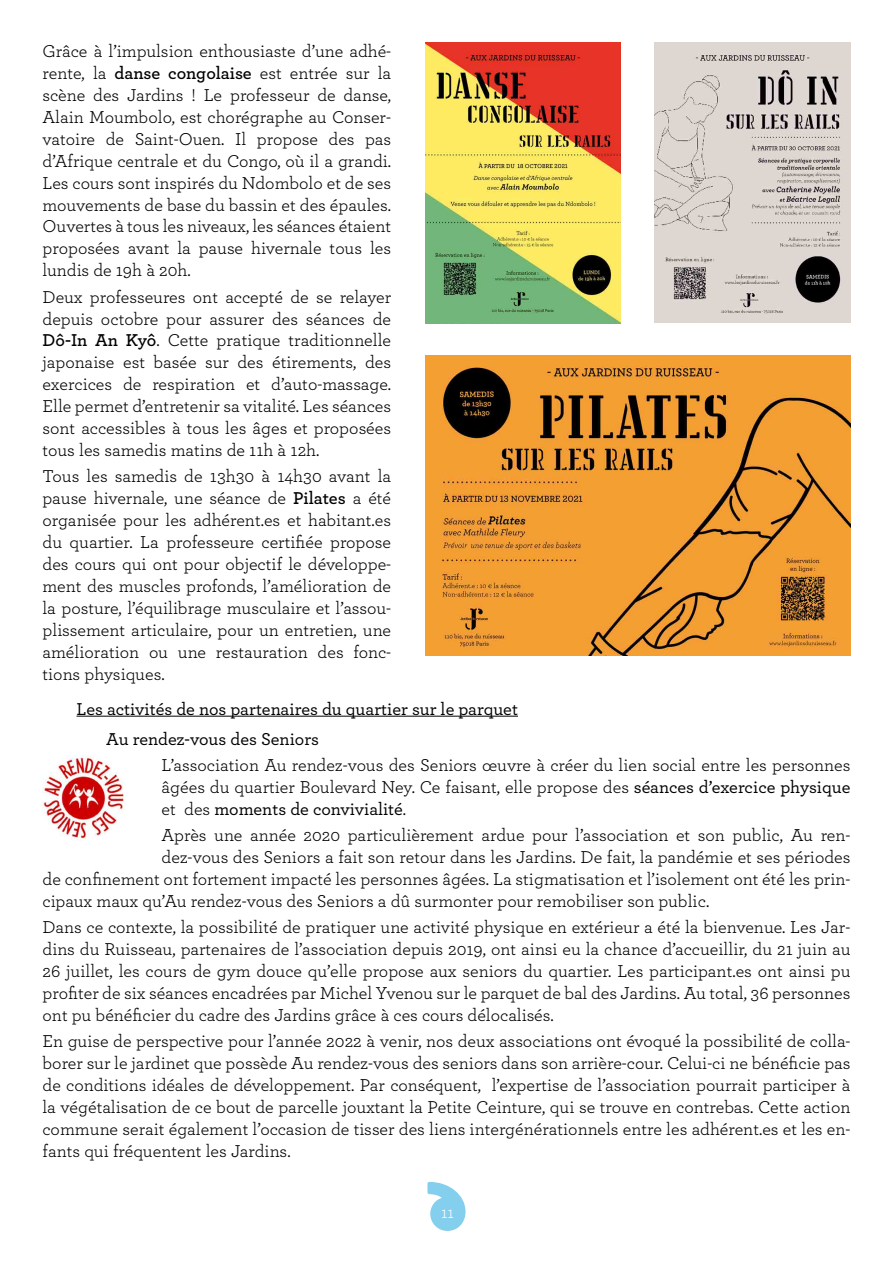
<style>
.page{position:relative;width:893px;height:1263px;background:#fff}
.page>*{position:absolute;margin:0;border:0;box-sizing:border-box;transform-origin:0 0}
.t1{font:18px/21.9px "Archer Pro";color:#000;text-align:justify}
.t2{font:500 18px/30.5px "Archer Pro";color:#000}
.t3{font:16.5px "Archer Pro";color:#fff}
.s1{font-weight:600}
.s2{font-weight:500}
</style>
<div class="page">
<svg style="left:427px;top:1182px;width:38px;height:49px"></svg>
<div style="left:435px;top:1205px;width:25px;height:13px;background:#84cfed"></div>
<hr style="left:77px;top:716px;width:441px;height:1px;background:#000">
<img style="left:425px;top:356px;width:425px;height:300px">
<img style="left:425px;top:43px;width:196px;height:281px">
<img style="left:655px;top:43px;width:195px;height:280px">
<img style="left:43px;top:756px;width:81px;height:85px">
<p class="t1" style="left:43px;top:39px;width:350px">Grâce à l’impulsion enthousiaste d’une adhé&shy;rente, la <span class="s1">danse congolaise</span> est entrée sur la scène des Jardins ! Le professeur de danse, Alain Moumbolo, est chorégraphe au Conser&shy;vatoire de Saint-Ouen. Il propose des pas d’Afrique centrale et du Congo, où il a grandi.<br>Les cours sont inspirés du Ndombolo et de ses mouvements de base du bassin et des épaules.<br>Ouvertes à tous les niveaux, les séances étaient proposées avant la pause hivernale tous les lundis de 19h à 20h.</p>
<p class="t1" style="left:43px;top:285px;width:350px">Deux professeures ont accepté de se relayer depuis octobre pour assurer des séances de <span class="s1">Dô-In An Kyô</span>. Cette pratique traditionnelle japonaise est basée sur des étirements, des exercices de respiration et d’auto-massage.<br>Elle permet d’entretenir sa vitalité. Les séances sont accessibles à tous les âges et proposées tous les samedis matins de 11h à 12h.</p>
<p class="t1" style="left:43px;top:465px;width:350px">Tous les samedis de 13h30 à 14h30 avant la pause hivernale, une séance de <span class="s1">Pilates</span> a été organisée pour les adhérent.es et habitant.es du quartier. La professeure certifiée propose des cours qui ont pour objectif le développe&shy;ment des muscles profonds, l’amélioration de la posture, l’équilibrage musculaire et l’assou&shy;plissement articulaire, pour un entretien, une amélioration ou une restauration des fonc&shy;tions physiques.</p>
<p class="t2" style="left:106px;top:692px;width:413px;text-indent:-30px">Les activités de nos partenaires du quartier sur le parquet<br>Au rendez-vous des Seniors</p>
<p class="t1" style="left:162px;top:753px;width:690px">L’association Au rendez-vous des Seniors œuvre à créer du lien social entre les personnes âgées du quartier Boulevard Ney. Ce faisant, elle propose des <span class="s2">séances d’exercice physique </span>et des <span class="s2">moments de convivialité</span>.</p>
<p class="t1" style="left:162px;top:823px;width:690px">Après une année 2020 particulièrement ardue pour l’association et son public, Au ren-</p>
<p class="t1" style="left:162px;top:845px;width:690px">dez-vous des Seniors a fait son retour dans les Jardins. De fait, la pandémie et ses périodes</p>
<p class="t1" style="left:43px;top:867px;width:809px">de confinement ont fortement impacté les personnes âgées. La stigmatisation et l’isolement ont été les prin-</p>
<p class="t1" style="left:43px;top:889px;width:668px">cipaux maux qu’Au rendez-vous des Seniors a dû surmonter pour remobiliser son public.</p>
<p class="t1" style="left:43px;top:915px;width:809px">Dans ce contexte, la possibilité de pratiquer une activité physique en extérieur a été la bienvenue. Les Jar&shy;dins du Ruisseau, partenaires de l’association depuis 2019, ont ainsi eu la chance d’accueillir, du 21 juin au 26 juillet, les cours de gym douce qu’elle propose aux seniors du quartier. Les participant.es ont ainsi pu profiter de six séances encadrées par Michel Yvenou sur le parquet de bal des Jardins. Au total, 36 personnes ont pu bénéficier du cadre des Jardins grâce à ces cours délocalisés.</p>
<p class="t1" style="left:43px;top:1029px;width:809px">En guise de perspective pour l’année 2022 à venir, nos deux associations ont évoqué la possibilité de colla&shy;borer sur le jardinet que possède Au rendez-vous des seniors dans son arrière-cour. Celui-ci ne bénéficie pas de conditions idéales de développement. Par conséquent, l’expertise de l’association pourrait participer à la végétalisation de ce bout de parcelle jouxtant la Petite Ceinture, qui se trouve en contrebas. Cette action commune serait également l’occasion de tisser des liens intergénérationnels entre les adhérent.es et les en&shy;fants qui fréquentent les Jardins.</p>
<p class="t3" style="left:441px;top:1201px;width:15px">11</p>
</div>
